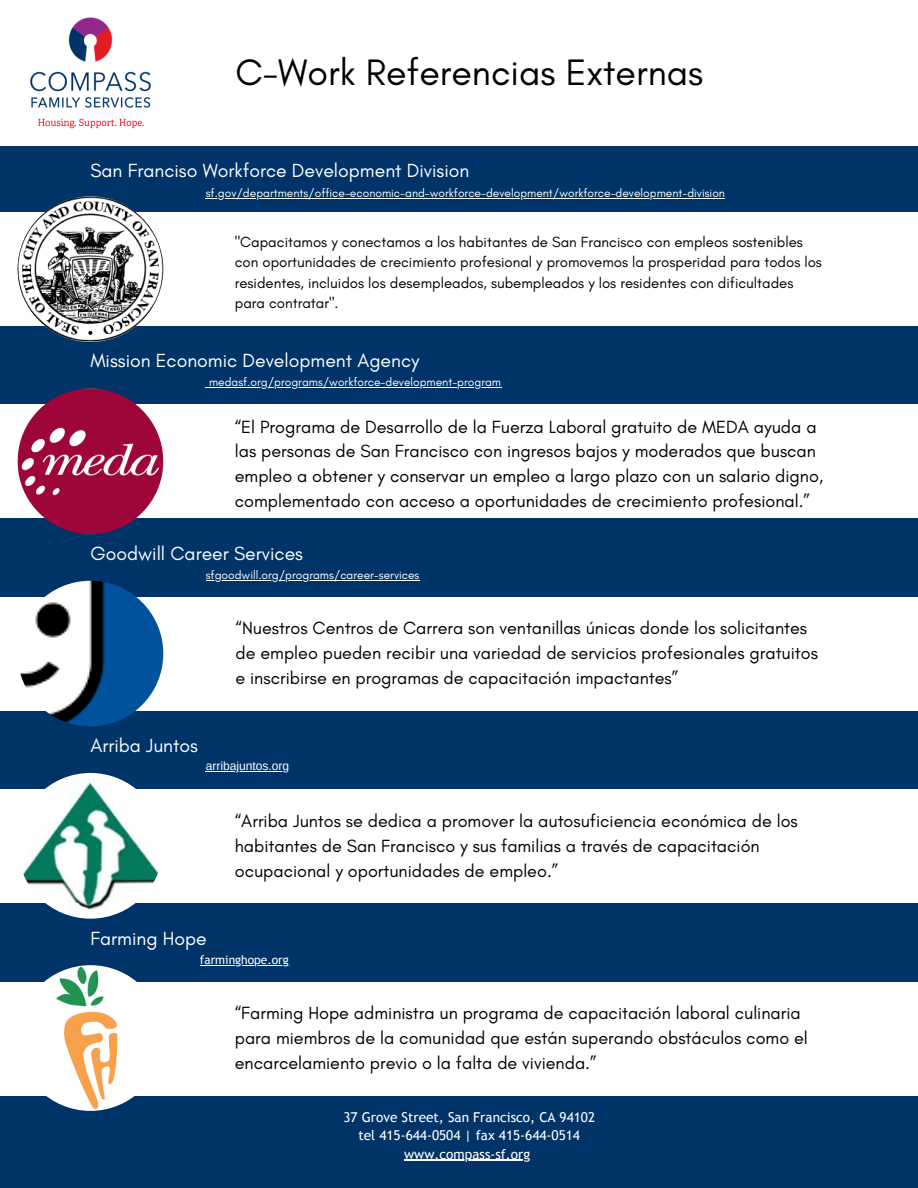
<style>
.page{position:relative;width:918px;height:1188px;background:#003468}
.page>*{position:absolute;margin:0;border:0;box-sizing:border-box;transform-origin:0 0}
.t1{font:37.5px "Glacial Indifference";color:#000}
.t2{font:19.35px "Glacial Indifference";color:#fefefe}
.t3{font:18px/24.8px "Glacial Indifference";color:#000}
.t4{font:15px/20.2px "Glacial Indifference";color:#000}
.t5{font:13.65px/18.1px "Trebuchet MS";color:#fff;text-align:center}
.t6{font:12px "Glacial Indifference";color:#fefefe}
.t7{font:12px "Glacial Indifference";color:#fff}
.t8{font:12px "Arimo";color:#fff}
.t9{font:12px "Trebuchet MS";color:#fff}
</style>
<div class="page">
<div style="left:0;top:0;width:918px;height:146px;background:#fff"></div>
<img style="left:30px;top:17px;width:121px;height:112px">
<div style="left:0;top:212px;width:918px;height:114px;background:#fff"></div>
<div style="left:0;top:404px;width:918px;height:114px;background:#fff"></div>
<div style="left:0;top:982px;width:918px;height:113px;background:#fff"></div>
<div style="left:0;top:597px;width:918px;height:114px;background:#fff"></div>
<div style="left:0;top:789px;width:918px;height:114px;background:#fff"></div>
<img style="left:18px;top:196px;width:145px;height:146px;border-radius:50%">
<img style="left:18px;top:388px;width:145px;height:146px;border-radius:50%">
<img style="left:18px;top:581px;width:145px;height:145px;border-radius:50%">
<img style="left:18px;top:773px;width:145px;height:146px;border-radius:50%">
<img style="left:18px;top:965px;width:145px;height:146px;border-radius:50%">
<hr style="left:206px;top:198px;width:519px;height:1px;background:#fefefe">
<hr style="left:209px;top:387px;width:292px;height:1px;background:#fff">
<hr style="left:206px;top:580px;width:213px;height:1px;background:#fff">
<hr style="left:206px;top:771px;width:83px;height:1px;background:#fff">
<hr style="left:200px;top:965px;width:89px;height:1px;background:#fff">
<hr style="left:404px;top:1160px;width:126px;height:1px;background:#fff">
<p class="t1" style="left:236px;top:50px;width:469px">C-Work Referencias Externas</p>
<p class="t2" style="left:90px;top:159px;width:380px">San Franciso Workforce Development Division</p>
<p class="t6" style="left:206px;top:185px;width:521px">sf.gov/departments/office-economic-and-workforce-development/workforce-development-division</p>
<h2 class="t4" style="left:235px;top:232px;width:589px">"Capacitamos y conectamos a los habitantes de San Francisco con empleos sostenibles con oportunidades de crecimiento profesional y promovemos la prosperidad para todos los residentes, incluidos los desempleados, subempleados y los residentes con dificultades para contratar".</h2>
<p class="t2" style="left:90px;top:349px;width:330px">Mission Economic Development Agency</p>
<h2 class="t7" style="left:209px;top:375px;width:294px">medasf.org/programs/workforce-development-program</h2>
<h2 class="t3" style="left:235px;top:414px;width:590px">“El Programa de Desarrollo de la Fuerza Laboral gratuito de MEDA ayuda a las personas de San Francisco con ingresos bajos y moderados que buscan empleo a obtener y conservar un empleo a largo plazo con un salario digno, complementado con acceso a oportunidades de crecimiento profesional.”</h2>
<h3 class="t2" style="left:90px;top:542px;width:214px">Goodwill Career Services</h3>
<p class="t7" style="left:206px;top:568px;width:215px">sfgoodwill.org/programs/career-services</p>
<h2 class="t3" style="left:236px;top:616px;width:584px">“Nuestros Centros de Carrera son ventanillas únicas donde los solicitantes de empleo pueden recibir una variedad de servicios profesionales gratuitos e inscribirse en programas de capacitación impactantes”</h2>
<h2 class="t2" style="left:90px;top:734px;width:109px">Arriba Juntos</h2>
<h2 class="t8" style="left:206px;top:759px;width:85px">arribajuntos.org</h2>
<p class="t3" style="left:235px;top:808px;width:565px">“Arriba Juntos se dedica a promover la autosuficiencia económica de los habitantes de San Francisco y sus familias a través de capacitación ocupacional y oportunidades de empleo.”</p>
<p class="t2" style="left:90px;top:926px;width:118px">Farming Hope</p>
<h3 class="t9" style="left:200px;top:952px;width:91px">farminghope.org</h3>
<h2 class="t3" style="left:235px;top:1001px;width:575px">“Farming Hope administra un programa de capacitación laboral culinaria para miembros de la comunidad que están superando obstáculos como el encarcelamiento previo o la falta de vivienda.”</h2>
<p class="t5" style="left:343px;top:1108px;width:253px">37 Grove Street, San Francisco, CA 94102 tel 415-644-0504 | fax 415-644-0514 www.compass-sf.org</p>
</div>
